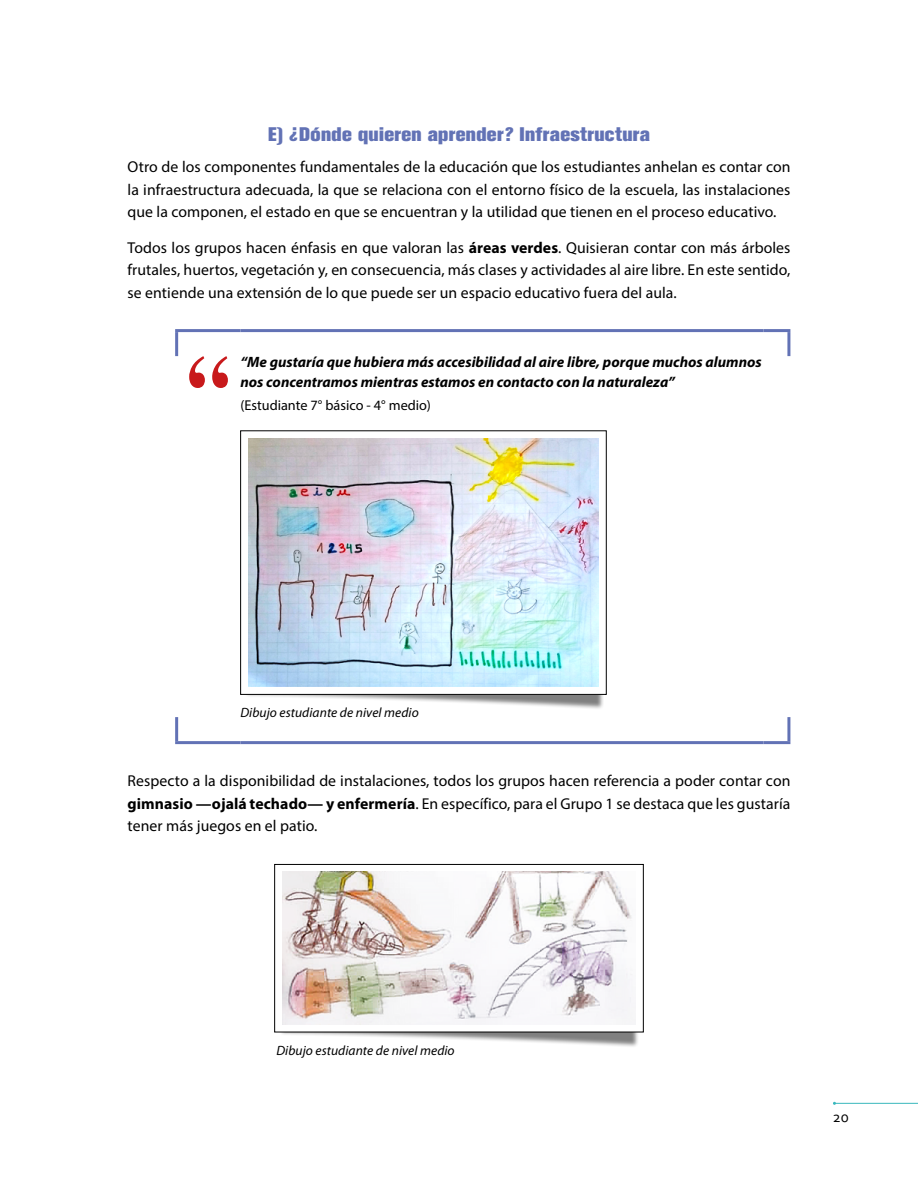
<style>
.page{position:relative;width:918px;height:1188px;background:#fff}
.page>*{position:absolute;margin:0;border:0;box-sizing:border-box;transform-origin:0 0}
.t1{font:800 19.5px "Akzidenz Grotesk BQ";letter-spacing:.02em;color:#6272b5}
.t2{font:15.75px/22.5px "Myriad Pro";letter-spacing:.005em;color:#000;text-align:justify}
.t3{font:15.75px "Corbel";color:#000}
.t4{font:italic 700 15px/19.5px "Myriad Pro";color:#000}
.t5{font:14.25px "Myriad Pro";color:#000}
.t6{font:italic 13.5px "Myriad Pro";letter-spacing:.005em;color:#000}
.s1{font-weight:700}
</style>
<div class="page">
<hr style="left:834px;top:1103px;width:84px;height:1px;background:#39b8bd">
<hr style="left:175px;top:329px;width:65px;height:3px;background:#6272b5">
<hr style="left:175px;top:332px;width:3px;height:24px;background:#6272b5">
<hr style="left:240px;top:329px;width:523px;height:3px;background:#6272b5">
<hr style="left:763px;top:329px;width:27px;height:3px;background:#6272b5">
<hr style="left:787px;top:332px;width:3px;height:24px;background:#6272b5">
<hr style="left:175px;top:717px;width:3px;height:24px;background:#6272b5">
<hr style="left:787px;top:717px;width:3px;height:24px;background:#6272b5">
<hr style="left:175px;top:741px;width:65px;height:3px;background:#6272b5">
<hr style="left:240px;top:741px;width:523px;height:3px;background:#6272b5">
<hr style="left:763px;top:741px;width:27px;height:3px;background:#6272b5">
<svg style="left:189px;top:356px;width:39px;height:32px"></svg>
<div style="left:243px;top:664px;width:361px;height:46px;background:#000;opacity:.5"></div>
<div style="left:241px;top:431px;width:365px;height:263px;background:#fff"></div>
<div style="left:240px;top:431px;width:366px;height:264px;border:1px solid #000"></div>
<img style="left:248px;top:438px;width:351px;height:249px">
<div style="left:278px;top:1002px;width:361px;height:46px;background:#000;opacity:.5"></div>
<div style="left:275px;top:864px;width:368px;height:168px;background:#fff"></div>
<div style="left:274px;top:864px;width:370px;height:168px;border:1px solid #000"></div>
<img style="left:282px;top:872px;width:350px;height:153px">
<p class="t1" style="left:268px;top:123px;width:383px">E) ¿Dónde quieren aprender? Infraestructura</p>
<p class="t2" style="left:128px;top:156px;width:664px">Otro de los componentes fundamentales de la educación que los estudiantes anhelan es contar con la infraestructura adecuada, la que se relaciona con el entorno físico de la escuela, las instalaciones que la componen, el estado en que se encuentran y la utilidad que tienen en el proceso educativo.</p>
<p class="t2" style="left:128px;top:236px;width:664px">Todos los grupos hacen énfasis en que valoran las <span class="s1">áreas verdes</span>. Quisieran contar con más árboles frutales, huertos, vegetación y, en consecuencia, más clases y actividades al aire libre. En este sentido, se entiende una extensión de lo que puede ser un espacio educativo fuera del aula.</p>
<p class="t4" style="left:240px;top:352px;width:523px">“Me gustaría que hubiera más accesibilidad al aire libre, porque muchos alumnos nos concentramos mientras estamos en contacto con la naturaleza”</p>
<p class="t5" style="left:240px;top:396px;width:192px">(Estudiante 7° básico - 4° medio)</p>
<p class="t6" style="left:240px;top:705px;width:180px">Dibujo estudiante de nivel medio</p>
<p class="t2" style="left:128px;top:769px;width:664px">Respecto a la disponibilidad de instalaciones, todos los grupos hacen referencia a poder contar con <span class="s1">gimnasio —ojalá techado— y enfermería</span>. En específico, para el Grupo 1 se destaca que les gustaría tener más juegos en el patio.</p>
<p class="t6" style="left:276px;top:1043px;width:180px">Dibujo estudiante de nivel medio</p>
<p class="t3" style="left:833px;top:1107px;width:17px">20</p>
</div>
